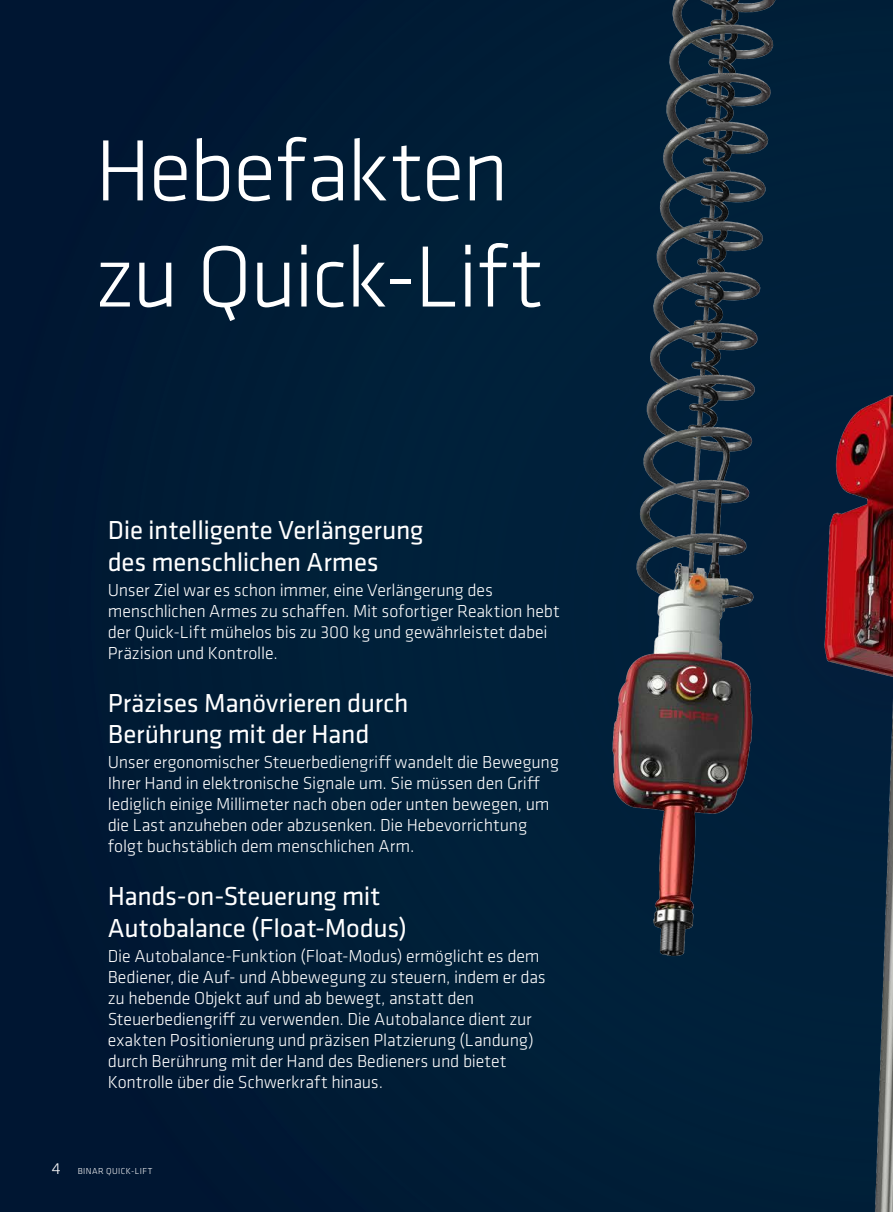
<style>
.page{position:relative;width:893px;height:1212px;background:#001d36}
.page>*{position:absolute;margin:0;border:0;box-sizing:border-box;transform-origin:0 0}
.Head_line_White{font:300 90px "Klavika";letter-spacing:-.025em;color:#fff}
.Headline_Regular_Whi{font:27px/31.5px "Klavika";letter-spacing:-.01em;color:#fff}
.Bread_USP{font:300 18px/21px "Klavika";letter-spacing:-.01em;color:#fff}
.t1{font:300 9px "Klavika";letter-spacing:.05em;color:#fff}
.s1{font-size:16.5px}
</style>
<div class="page">
<img style="left:831px;top:395px;width:62px;height:817px">
<img style="left:612px;top:0;width:219px;height:957px">
<p class="Head_line_White" style="left:95px;top:122px;width:415px">Hebefakten</p>
<p class="Head_line_White" style="left:95px;top:228px;width:450px">zu Quick-Lift</p>
<p class="Headline_Regular_Whi" style="left:108px;top:515px;width:317px">Die intelligente Verlängerung des menschlichen Armes</p>
<p class="Bread_USP" style="left:108px;top:580px;width:454px">Unser Ziel war es schon immer, eine Verlängerung des menschlichen Armes zu schaffen. Mit sofortiger Reaktion hebt der Quick-Lift mühelos bis zu 300 kg und gewährleistet dabei Präzision und Kontrolle.</p>
<p class="Headline_Regular_Whi" style="left:108px;top:687px;width:302px">Präzises Manövrieren durch<br>Berührung mit der Hand</p>
<p class="Bread_USP" style="left:108px;top:752px;width:453px">Unser ergonomischer Steuerbediengriff wandelt die Bewegung Ihrer Hand in elektronische Signale um. Sie müssen den Griff lediglich einige Millimeter nach oben oder unten bewegen, um die Last anzuheben oder abzusenken. Die Hebevorrichtung folgt buchstäblich dem menschlichen Arm.</p>
<p class="Headline_Regular_Whi" style="left:108px;top:881px;width:301px">Hands-on-Steuerung mit<br>Autobalance (Float-Modus)</p>
<p class="Bread_USP" style="left:108px;top:946px;width:439px">Die Autobalance-Funktion (Float-Modus) ermöglicht es dem Bediener, die Auf- und Abbewegung zu steuern, indem er das zu hebende Objekt auf und ab bewegt, anstatt den Steuerbediengriff zu verwenden. Die Autobalance dient zur exakten Positionierung und präzisen Platzierung (Landung) durch Berührung mit der Hand des Bedieners und bietet Kontrolle über die Schwerkraft hinaus.</p>
<p class="t1" style="left:52px;top:1166px;width:102px"><span class="s1">4</span> BINAR QUICK-LIFT</p>
</div>
